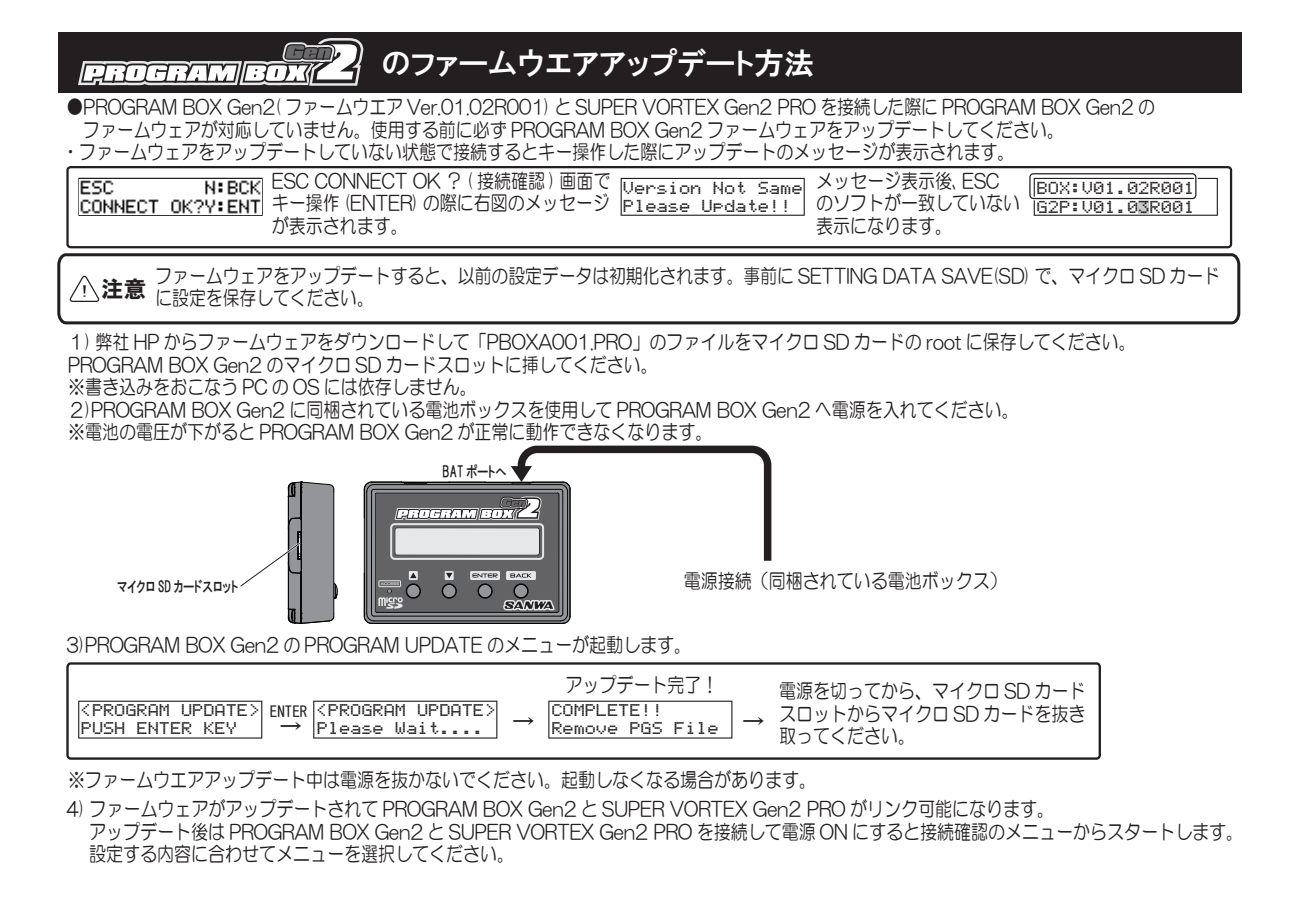
<style>
.page{position:relative;width:1290px;height:908px;background:#fff}
.page>*{position:absolute;margin:0;border:0;box-sizing:border-box;transform-origin:0 0}
.t1{font:30px "HGP Gothic E";color:#fff}
.t2{font:22.5px "MS Gothic";color:#231f20}
.t3{font:20px/22.5px "HG Maru Gothic MPRO";color:#231f20;scale:.85 1}
.t4{font:20px/22.5px "HG Maru Gothic MPRO";color:#231f20;scale:.84 1}
.t5{font:17.5px/18.5px "LED Calculator";color:#231f20;scale:1.07 1}
.t6{font:17.5px/18.5px "LED Calculator";color:#231f20;scale:1.06 1}
.t7{font:17.25px/18.2px "LED Calculator";color:#231f20;scale:1.08 1}
.t8{font:15px "HGP Gothic E";color:#231f20;scale:.75 1}
.t9{font:15px "MS Gothic";color:#231f20}
.s1{font-family:"MS Gothic";font-size:22.5px}
</style>
<div class="page">
<div style="left:58px;top:32px;width:1184px;height:61px;background:#231f20"></div>
<svg style="left:78px;top:38px;width:286px;height:140px"></svg>
<svg style="left:78px;top:700px;width:184px;height:38px"></svg>
<svg style="left:548px;top:700px;width:184px;height:38px"></svg>
<svg style="left:78px;top:178px;width:185px;height:38px"></svg>
<img style="left:80px;top:179px;width:181px;height:35px">
<div style="left:66px;top:166px;width:1166px;height:82px;border:2px solid #231f20;border-radius:3px"></div>
<div style="left:66px;top:662px;width:1035px;height:97px;border:2px solid #231f20;border-radius:3px"></div>
<svg style="left:240px;top:481px;width:98px;height:142px"></svg>
<svg style="left:363px;top:445px;width:409px;height:179px"></svg>
<svg style="left:313px;top:700px;width:184px;height:38px"></svg>
<svg style="left:621px;top:178px;width:184px;height:38px"></svg>
<svg style="left:1034px;top:178px;width:184px;height:38px"></svg>
<div style="left:1138px;top:200px;width:10px;height:14px;background:#c9cacb"></div>
<svg style="left:57px;top:253px;width:1184px;height:72px"></svg>
<div style="left:1028px;top:172px;width:170px;height:28px;border:4px solid #fff;border-radius:4px"></div>
<div style="left:1029px;top:173px;width:167px;height:26px;border:1px solid #231f20;border-radius:4px"></div>
<h1 class="t1" style="left:382px;top:48px;width:434px">のファームウエアアップデート方法</h1>
<p class="t3" style="left:62px;top:96px;width:1287px">●PROGRAM BOX Gen2( ファームウエア Ver.01.02R001) と SUPER VORTEX Gen2 PRO を接続した際に PROGRAM BOX Gen2 の　ファームウェアが対応していません。使用する前に必ず PROGRAM BOX Gen2 ファームウェアをアップデートしてください。<br>・ファームウェアをアップデートしていない状態で接続するとキー操作した際にアップデートのメッセージが表示されます。</p>
<p class="t3" style="left:272px;top:169px;width:400px;text-align:justify">ESC CONNECT OK ？ ( 接続確認 ) 画面でキー操作 (ENTER) の際に右図のメッセージが表示されます。</p>
<p class="t6" style="left:623px;top:178px;width:171px">Version Not Same<br>Please Update!!</p>
<p class="t3" style="left:816px;top:169px;width:242px">メッセージ表示後、ESCのソフトが一致していない表示になります。</p>
<p class="t5" style="left:1036px;top:179px;width:149px">BOX:V01.02R001<br>G2P:V01.03R001</p>
<p class="t4" style="left:101px;top:264px;width:1333px;text-indent:54px">ファームウェアをアップデートすると、以前の設定データは初期化されます。事前に SETTING DATA SAVE(SD) で、マイクロ SD カード<sup>注意</sup>に設定を保存してください。</p>
<p class="t3" style="left:68px;top:330px;width:1257px">１) 弊社 HP からファームウェアをダウンロードして「PBOXA001.PRO」のファイルをマイクロ SD カードの root に保存してください。PROGRAM BOX Gen2 のマイクロ SD カードスロットに挿してください。<br>※書き込みをおこなう PC の OS には依存しません。<br>２)PROGRAM BOX Gen2 に同梱されている電池ボックスを使用して PROGRAM BOX Gen2 へ電源を入れてください。<br>※電池の電圧が下がると PROGRAM BOX Gen2 が正常に動作できなくなります。</p>
<p class="t8" style="left:117px;top:579px;width:163px">マイクロ SD カードスロット</p>
<p class="t8" style="left:443px;top:464px;width:87px">BAT ポートへ</p>
<p class="t3" style="left:684px;top:569px;width:382px">電源接続（同梱されている電池ボックス）</p>
<p class="t3" style="left:66px;top:633px;width:736px">3)PROGRAM BOX Gen2 の PROGRAM UPDATE のメニューが起動します。</p>
<p class="t3" style="left:565px;top:673px;width:182px">アップデート完了！</p>
<p class="t3" style="left:779px;top:679px;width:362px;text-align:justify">電源を切ってから、マイクロ SD カードスロットからマイクロ SD カードを抜き取ってください。</p>
<p class="t7" style="left:81px;top:700px;width:167px">&lt;PROGRAM UPDATE&gt;<br>PUSH ENTER KEY</p>
<p class="t7" style="left:316px;top:700px;width:167px">PROGRAM BOX Gen2</p>
<p class="t7" style="left:317px;top:700px;width:167px">&lt;PROGRAM UPDATE&gt;<br>Please Wait....</p>
<p class="t7" style="left:551px;top:700px;width:156px">COMPLETE!!<br>Remove PGS File</p>
<p class="t9" style="left:270px;top:703px;width:39px">ENTER</p>
<p class="t7" style="left:280px;top:718px;width:87px"><span class="s1">→</span> SANWA</p>
<p class="t7" style="left:394px;top:718px;width:131px">V1.02R001 <sup>→</sup></p>
<p class="t2" style="left:742px;top:709px;width:24px">→</p>
<p class="t3" style="left:68px;top:768px;width:881px">※ファームウエアアップデート中は電源を抜かないでください。起動しなくなる場合があります。</p>
<p class="t3" style="left:66px;top:797px;width:1386px">4) ファームウェアがアップデートされて PROGRAM BOX Gen2 と SUPER VORTEX Gen2 PRO がリンク可能になります。<br>　 アップデート後は PROGRAM BOX Gen2 と SUPER VORTEX Gen2 PRO を接続して電源 ON にすると接続確認のメニューからスタートします。　 設定する内容に合わせてメニューを選択してください。</p>
</div>
